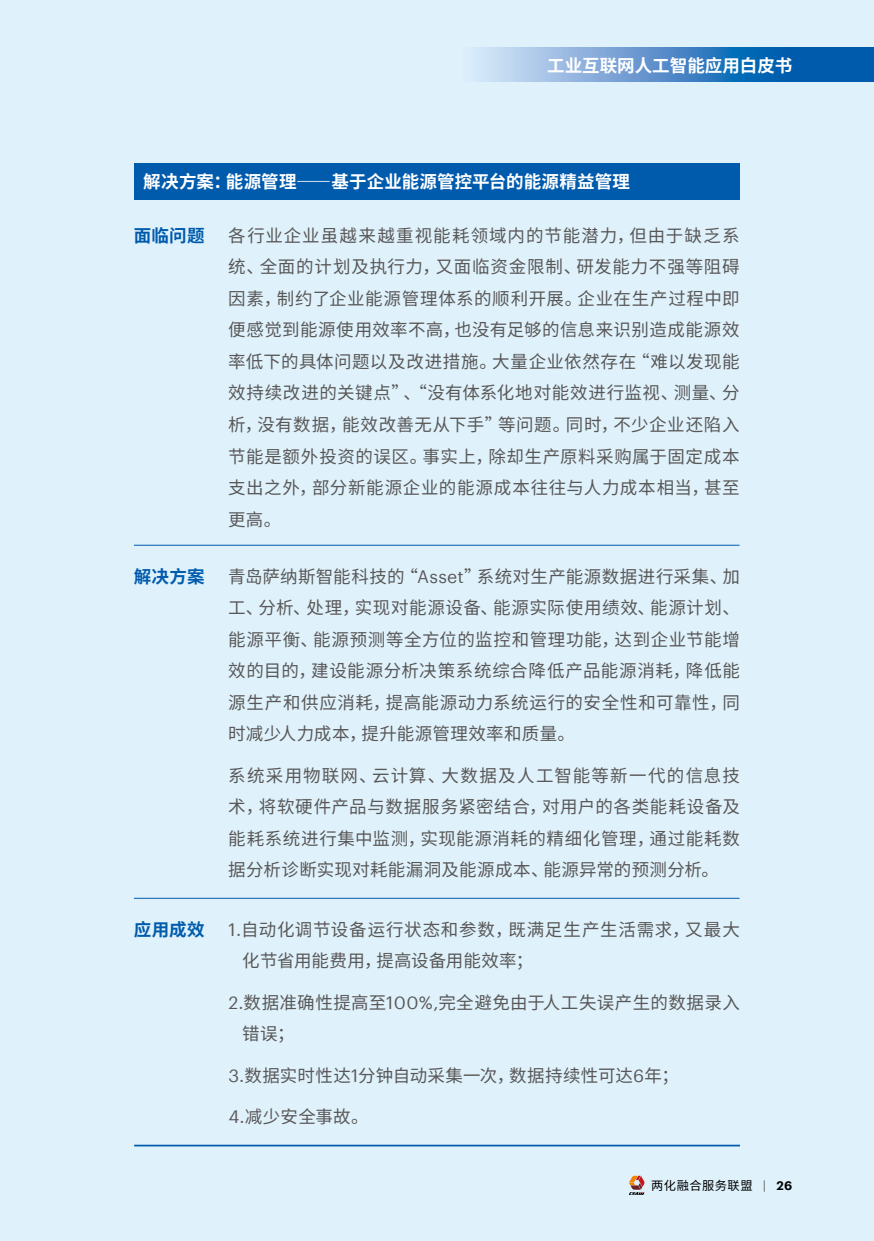
<style>
.page{position:relative;width:874px;height:1241px;background:#fff}
.page>*{position:absolute;margin:0;border:0;box-sizing:border-box;transform-origin:0 0}
.t1{font:17.5px/31.5px "Source Han Sans CN";letter-spacing:.025em;color:#595757;text-align:justify}
.t2{font:700 17.5px "Source Han Sans CN";color:#fff}
.t3{font:17.5px "Source Han Sans CN";letter-spacing:.005em;color:#595757}
.t4{font:700 17.5px "Source Han Sans CN";letter-spacing:.01em;color:#005bac}
.t5{font:12.25px "Source Han Sans CN";letter-spacing:.04em;color:#000}
.s1{font-family:"Graphik"}
.s2{font-family:"Graphik";color:#595757}
.s3{font-family:"Graphik";font-weight:600}
</style>
<div class="page">
<div style="left:0;top:0;width:873px;height:1240px;background:#dff2fc"></div>
<svg style="left:475px;top:48px;width:398px;height:33px;background:#518ec9"></svg>
<svg style="left:629px;top:1175px;width:15px;height:19px"></svg>
<div style="left:134px;top:164px;width:605px;height:36px;background:#005bac"></div>
<hr style="left:134px;top:544px;width:605px;height:1px;background:#005bac">
<hr style="left:134px;top:897px;width:605px;height:1px;background:#005bac">
<hr style="left:134px;top:1144px;width:605px;height:2px;background:#005bac">
<p class="t2" style="left:547px;top:55px;width:246px">工业互联网人工智能应用白皮书</p>
<p class="t2" style="left:143px;top:172px;width:488px">解决方案：能源管理――基于企业能源管控平台的能源精益管理</p>
<p class="t4" style="left:134px;top:225px;width:72px">面临问题</p>
<p class="t1" style="left:228px;top:220px;width:512px">各行业企业虽越来越重视能耗领域内的节能潜力，但由于缺乏系统、全面的计划及执行力，又面临资金限制、研发能力不强等阻碍因素，制约了企业能源管理体系的顺利开展。企业在生产过程中即便感觉到能源使用效率不高，也没有足够的信息来识别造成能源效率低下的具体问题以及改进措施。大量企业依然存在“难以发现能效持续改进的关键点”、“没有体系化地对能效进行监视、测量、分析，没有数据，能效改善无从下手”等问题。同时，不少企业还陷入节能是额外投资的误区。事实上，除却生产原料采购属于固定成本支出之外，部分新能源企业的能源成本往往与人力成本相当，甚至更高。</p>
<p class="t4" style="left:134px;top:566px;width:72px">解决方案</p>
<p class="t1" style="left:228px;top:560px;width:513px">青岛萨纳斯智能科技的“<span class="s1">Asset</span>”系统对生产能源数据进行采集、加工、分析、处理，实现对能源设备、能源实际使用绩效、能源计划、能源平衡、能源预测等全方位的监控和管理功能，达到企业节能增效的目的，建设能源分析决策系统综合降低产品能源消耗，降低能源生产和供应消耗，提高能源动力系统运行的安全性和可靠性，同时减少人力成本，提升能源管理效率和质量。</p>
<p class="t1" style="left:228px;top:759px;width:513px">系统采用物联网、云计算、大数据及人工智能等新一代的信息技术，将软硬件产品与数据服务紧密结合，对用户的各类能耗设备及能耗系统进行集中监测，实现能源消耗的精细化管理，通过能耗数据分析诊断实现对耗能漏洞及能源成本、能源异常的预测分析。</p>
<p class="t4" style="left:134px;top:919px;width:72px">应用成效</p>
<p class="t1" style="left:242px;top:913px;width:499px;text-indent:-14px"><span class="s1">1.</span>自动化调节设备运行状态和参数，既满足生产生活需求，又最大化节省用能费用，提高设备用能效率；</p>
<p class="t1" style="left:242px;top:986px;width:499px;text-indent:-14px"><span class="s1">2.</span>数据准确性提高至<span class="s1">100%,</span>完全避免由于人工失误产生的数据录入错误；</p>
<p class="t3" style="left:228px;top:1065px;width:452px"><span class="s1">3.</span>数据实时性达<span class="s1">1</span>分钟自动采集一次，数据持续性可达<span class="s1">6</span>年；</p>
<p class="t1" style="left:228px;top:1101px;width:142px"><span class="s1">4.</span>减少安全事故。</p>
<p class="t5" style="left:651px;top:1178px;width:142px">两化融合服务联盟 <span class="s2">|</span> <span class="s3">26</span></p>
</div>
